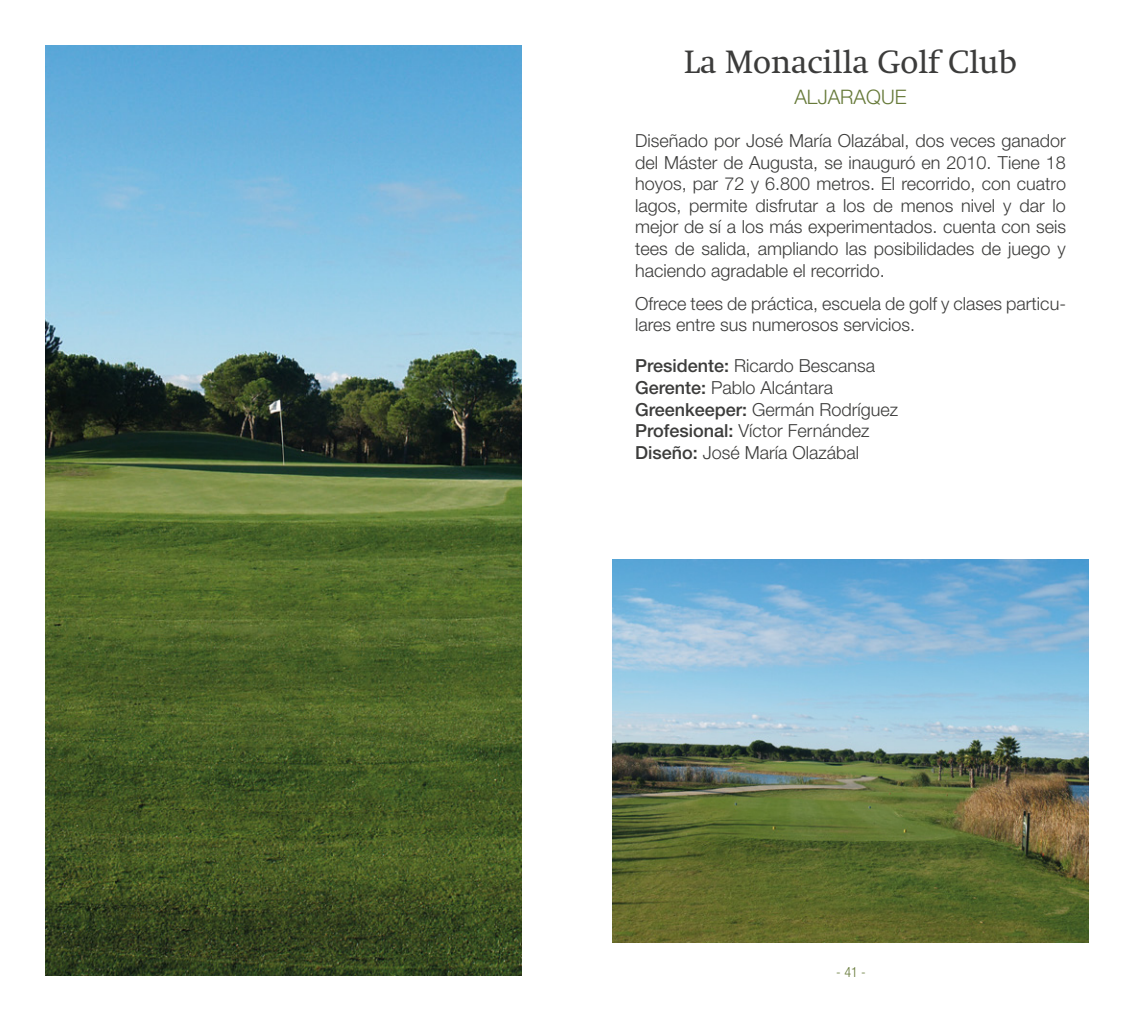
<style>
.page{position:relative;width:1134px;height:1021px;background:#fff}
.page>*{position:absolute;margin:0;border:0;box-sizing:border-box;transform-origin:0 0}
.t1{font:32px "Swift";color:#3c3c3b}
.t2{font:300 20px "Helvetica Neue LT Std";color:#677a3a}
.t3{font:300 18px/21.6px "Helvetica Neue LT Std";color:#3c3c3b}
.t4{font:300 14px "Helvetica Neue LT Std";color:#677a3a}
.t5{font:300 condensed 14px "Helvetica Neue LT Pro";color:#677a3a}
.s1{font-weight:500}
</style>
<div class="page">
<img style="left:612px;top:560px;width:477px;height:382px">
<img style="left:45px;top:45px;width:477px;height:930px">
<h1 class="t1" style="left:684px;top:44px;width:334px">La Monacilla Golf Club</h1>
<p class="t2" style="left:794px;top:84px;width:114px">ALJARAQUE</p>
<p class="t3" style="left:635px;top:129px;width:432px;text-align:justify">Diseñado por José María Olazábal, dos veces ganador del Máster de Augusta, se inauguró en 2010. Tiene 18 hoyos, par 72 y 6.800 metros. El recorrido, con cuatro lagos, permite disfrutar a los de menos nivel y dar lo mejor de sí a los más experimentados. cuenta con seis tees de salida, ampliando las posibilidades de juego y haciendo agradable el recorrido.</p>
<p class="t3" style="left:635px;top:292px;width:432px">Ofrece tees de práctica, escuela de golf y clases particu&shy;lares entre sus numerosos servicios.</p>
<p class="t3" style="left:635px;top:355px;width:265px"><span class="s1">Presidente:</span> Ricardo Bescansa<br><span class="s1">Gerente:</span> Pablo Alcántara<br><span class="s1">Greenkeeper:</span> Germán Rodríguez<br><span class="s1">Profesional:</span> Víctor Fernández<br><span class="s1">Diseño:</span> José María Olazábal</p>
<p class="t4" style="left:834px;top:963px;width:35px">- 41 -</p>
<p class="t5" style="left:836px;top:964px;width:6px">-</p>
</div>
